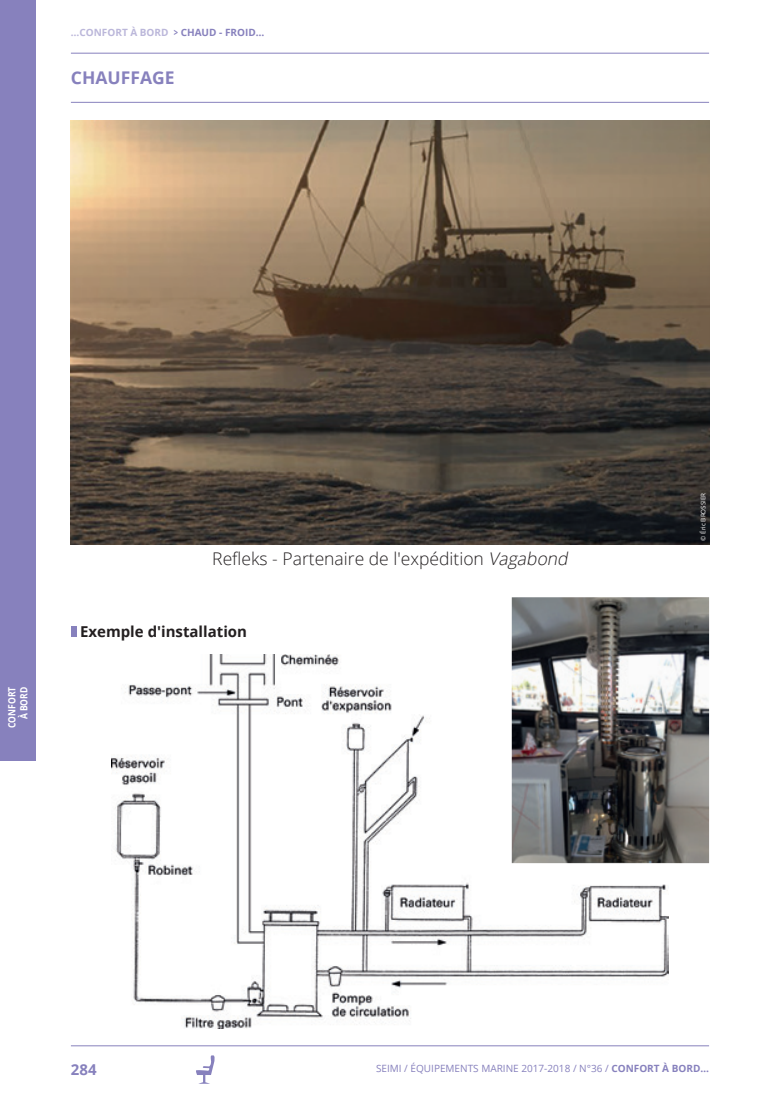
<style>
.page{position:relative;width:780px;height:1099px;background:#fff}
.page>*{position:absolute;margin:0;border:0;box-sizing:border-box;transform-origin:0 0}
._4_TEXTE_COURANT_C36{font:300 17.5px "Open Sans";color:#231f20}
._2_TITRE_THÈME_C36{font:700 17.5px "Open Sans";color:#8781bd}
._3_TITRE_PRODUIT_C36{font:700 15px "Open Sans";color:#231f20}
.t1{font:700 15px "Open Sans";color:#8781bd}
.t2{font:10px "Open Sans";color:#8781bd}
._0_TITRE_CHAPITRE_BI{font:700 10px "Open Sans";color:#bbb7da}
.t3{font:700 10px/12px "Open Sans";color:#fff;text-align:right;scale:.85 1}
._4_TEXTE_COURANT_C36-2{font:6.25px "Open Sans";color:#fff}
.s1{color:#8781bd}
.s2{font-style:italic}
.s3{font-weight:700}
</style>
<div class="page">
<div style="left:0;top:0;width:35px;height:760px;background:#8781bd"></div>
<svg style="left:196px;top:1055px;width:19px;height:28px"></svg>
<hr style="left:71px;top:1045px;width:638px;height:1px;background:#8781bd">
<hr style="left:71px;top:53px;width:638px;height:1px;background:#8781bd">
<img style="left:71px;top:120px;width:638px;height:424px">
<div style="left:71px;top:626px;width:5px;height:10px;background:#8781bd"></div>
<img style="left:112px;top:654px;width:556px;height:374px">
<hr style="left:71px;top:102px;width:638px;height:1px;background:#8781bd">
<img style="left:511px;top:597px;width:198px;height:266px">
<p class="_0_TITRE_CHAPITRE_BI" style="left:71px;top:25px;width:195px">…CONFORT À BORD <span class="s1">&gt; CHAUD - FROID…</span></p>
<p class="_2_TITRE_THÈME_C36" style="left:71px;top:66px;width:105px">CHAUFFAGE</p>
<p class="t3" style="left:6px;top:728px;width:50px;rotate:-90deg">CONFORT<br>À BORD</p>
<p class="_4_TEXTE_COURANT_C36" style="left:212px;top:546px;width:361px">Refleks - Partenaire de l'expédition <span class="s2">Vagabond</span></p>
<p class="_3_TITRE_PRODUIT_C36" style="left:80px;top:620px;width:168px">Exemple d'installation</p>
<p class="_4_TEXTE_COURANT_C36-2" style="left:699px;top:540px;width:49px;rotate:-90deg">© Éric BROSSIER</p>
<h2 class="t1" style="left:71px;top:1058px;width:27px">284</h2>
<p class="t2" style="left:376px;top:1060px;width:334px">SEIMI / ÉQUIPEMENTS MARINE 2017-2018 / N°36 / <span class="s3">CONFORT À BORD…</span></p>
</div>
